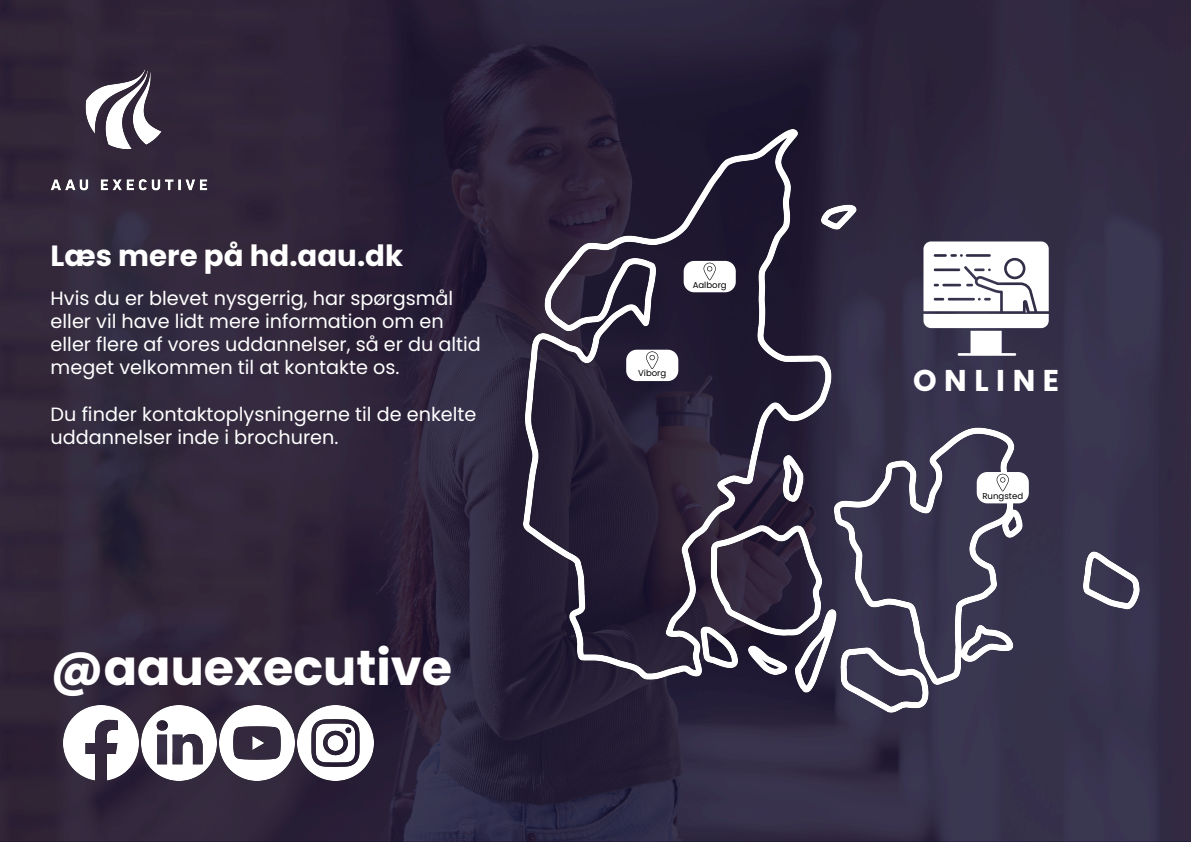
<style>
.page{position:relative;width:1191px;height:842px;background:#fff}
.page>*{position:absolute;margin:0;border:0;box-sizing:border-box;transform-origin:0 0}
.t1{font:700 49.2px "Poppins";color:#fff}
.t2{font:700 30px "Poppins";letter-spacing:.25em;color:#fff}
.t3{font:700 29.2px "Poppins";color:#fff}
.t4{font:19.2px/23px "Poppins";color:#fff}
.t5{font:8.6px "Poppins";color:#000}
</style>
<div class="page">
<img style="left:0;top:0;width:1191px;height:842px">
<img style="left:63px;top:706px;width:75px;height:75px">
<img style="left:298px;top:706px;width:75px;height:75px">
<img style="left:220px;top:706px;width:75px;height:75px">
<img style="left:141px;top:706px;width:75px;height:75px">
<img style="left:51px;top:69px;width:156px;height:121px">
<img style="left:524px;top:130px;width:615px;height:582px">
<svg style="left:923px;top:241px;width:125px;height:115px"></svg>
<div style="left:1006px;top:261px;width:16px;height:16px;background:#fff;border-radius:50%"></div>
<svg style="left:626px;top:350px;width:52px;height:31px"></svg>
<svg style="left:683px;top:261px;width:53px;height:31px"></svg>
<svg style="left:976px;top:472px;width:52px;height:31px"></svg>
<h3 class="t3" style="left:51px;top:239px;width:354px">Læs mere på hd.aau.dk</h3>
<p class="t4" style="left:51px;top:287px;width:432px">Hvis du er blevet nysgerrig, har spørgsmål eller vil have lidt mere information om en eller flere af vores uddannelser, så er du altid meget velkommen til at kontakte os.</p>
<p class="t4" style="left:51px;top:402px;width:427px">Du finder kontaktoplysningerne til de enkelte uddannelser inde i brochuren.</p>
<h1 class="t1" style="left:51px;top:639px;width:403px">@aauexecutive</h1>
<p class="t5" style="left:692px;top:280px;width:35px">Aalborg</p>
<p class="t5" style="left:638px;top:368px;width:30px">Viborg</p>
<h2 class="t2" style="left:913px;top:363px;width:147px">ONLINE</h2>
<p class="t5" style="left:982px;top:491px;width:42px">Rungsted</p>
</div>
